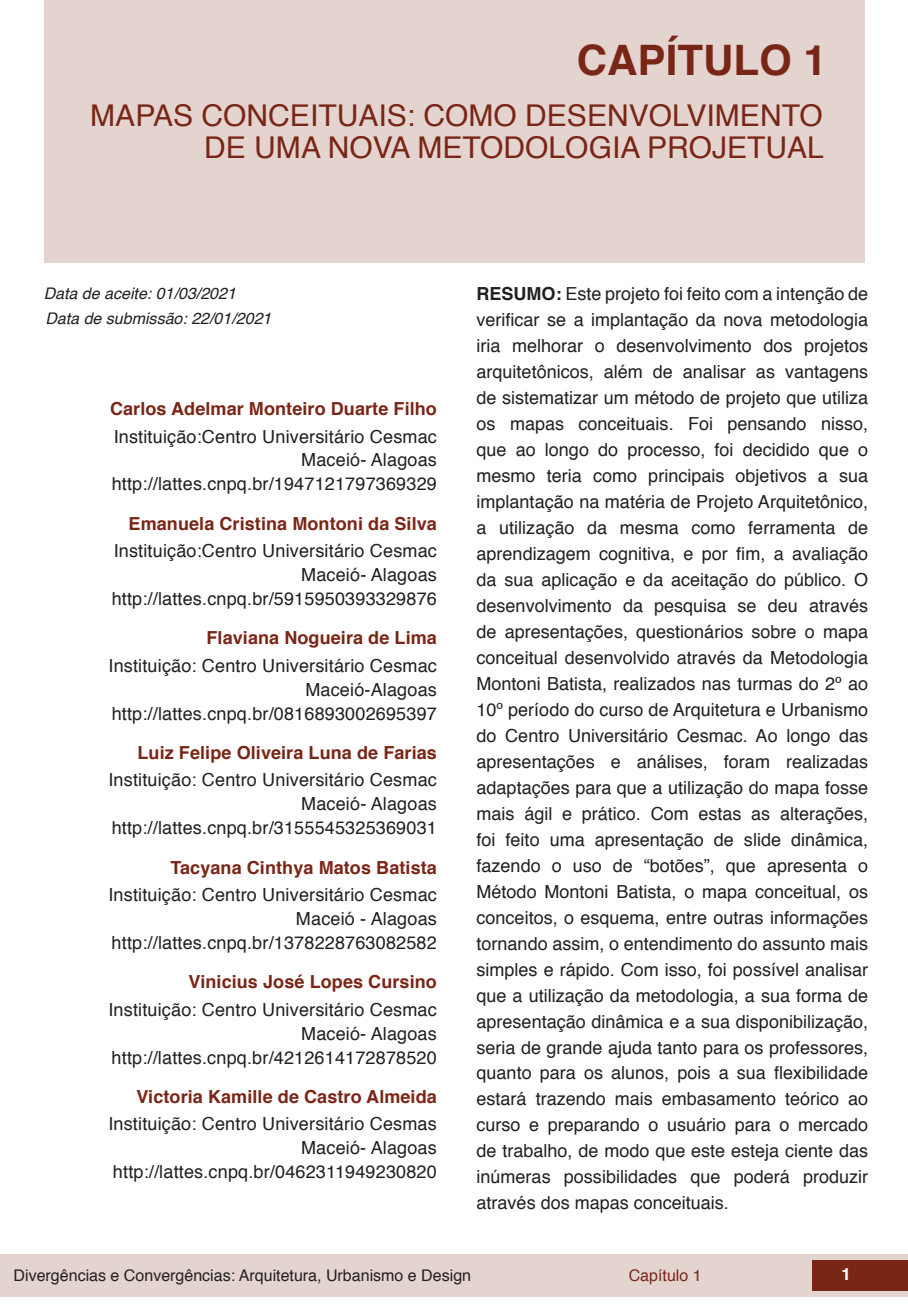
<style>
.page{position:relative;width:908px;height:1304px;background:#fff}
.page>*{position:absolute;margin:0;border:0;box-sizing:border-box;transform-origin:0 0}
.t1{font:700 42px "Helvetica";color:#7a2616}
.t2{font:30px/32px "Helvetica";color:#7a2616;text-align:right}
.t3{font:18px/26px "Helvetica";letter-spacing:.01em;color:#231f20;text-align:right}
.t4{font:700 18px "Helvetica";letter-spacing:.005em;color:#7a2616}
.t5{font:700 16.8px "Helvetica";color:#fff}
.t6{font:16px "Helvetica";color:#231f20}
.t7{font:italic 16px "Helvetica";color:#231f20}
.t8{font:16px "Helvetica";color:#7a2616}
.s1{font-weight:700}
</style>
<div class="page">
<div style="left:0;top:1254px;width:906px;height:43px;background:#e4d4d0"></div>
<div style="left:812px;top:1261px;width:95px;height:30px;background:#7a2616"></div>
<div style="left:44px;top:0;width:819px;height:263px;background:#e4d4d0"></div>
<h1 class="t1" style="left:576px;top:26px;width:251px">CAPÍTULO 1</h1>
<h2 class="t2" style="left:90px;top:101px;width:734px">MAPAS CONCEITUAIS: COMO DESENVOLVIMENTO<br>DE UMA NOVA METODOLOGIA PROJETUAL</h2>
<p class="t7" style="left:44px;top:280px;width:194px">Data de aceite: 01/03/2021</p>
<p class="t7" style="left:45px;top:306px;width:227px">Data de submissão: 22/01/2021</p>
<p class="t4" style="left:110px;top:394px;width:328px">Carlos Adelmar Monteiro Duarte Filho</p>
<p class="t3" style="left:112px;top:425px;width:326px;line-height:24px">Instituição:Centro Universitário Cesmac<br>Maceió- Alagoas http://lattes.cnpq.br/1947121797369329</p>
<p class="t4" style="left:128px;top:509px;width:310px">Emanuela Cristina Montoni da Silva</p>
<p class="t3" style="left:112px;top:539px;width:326px;line-height:24px">Instituição:Centro Universitário Cesmac<br>Maceió- Alagoas http://lattes.cnpq.br/5915950393329876</p>
<p class="t4" style="left:206px;top:624px;width:232px">Flaviana Nogueira de Lima</p>
<p class="t3" style="left:108px;top:654px;width:330px;line-height:24px">Instituição: Centro Universitário Cesmac<br>Maceió-Alagoas http://lattes.cnpq.br/0816893002695397</p>
<p class="t4" style="left:137px;top:738px;width:301px">Luiz Felipe Oliveira Luna de Farias</p>
<p class="t3" style="left:108px;top:769px;width:330px;line-height:24px">Instituição: Centro Universitário Cesmac<br>Maceió- Alagoas http://lattes.cnpq.br/3155545325369031</p>
<p class="t4" style="left:170px;top:853px;width:268px">Tacyana Cinthya Matos Batista</p>
<p class="t3" style="left:108px;top:883px;width:330px;line-height:24px">Instituição: Centro Universitário Cesmac<br>Maceió - Alagoas http://lattes.cnpq.br/1378228763082582</p>
<p class="t4" style="left:188px;top:968px;width:250px">Vinicius José Lopes Cursino</p>
<p class="t3" style="left:108px;top:998px;width:330px;line-height:24px">Instituição: Centro Universitário Cesmac<br>Maceió- Alagoas http://lattes.cnpq.br/4212614172878520</p>
<p class="t4" style="left:136px;top:1082px;width:302px">Victoria Kamille de Castro Almeida</p>
<p class="t3" style="left:108px;top:1113px;width:330px;line-height:24px">Instituição: Centro Universitário Cesmas<br>Maceió- Alagoas http://lattes.cnpq.br/0462311949230820</p>
<p class="t3" style="left:476px;top:281px;width:393px;text-align:justify"><span class="s1">RESUMO:</span> Este projeto foi feito com a intenção de verificar se a implantação da nova metodologia iria melhorar o desenvolvimento dos projetos arquitetônicos, além de analisar as vantagens de sistematizar um método de projeto que utiliza os mapas conceituais. Foi pensando nisso, que ao longo do processo, foi decidido que o mesmo teria como principais objetivos a sua implantação na matéria de Projeto Arquitetônico, a utilização da mesma como ferramenta de aprendizagem cognitiva, e por fim, a avaliação da sua aplicação e da aceitação do público. O desenvolvimento da pesquisa se deu através de apresentações, questionários sobre o mapa conceitual desenvolvido através da Metodologia Montoni Batista, realizados nas turmas do 2º ao 10º período do curso de Arquitetura e Urbanismo do Centro Universitário Cesmac. Ao longo das apresentações e análises, foram realizadas adaptações para que a utilização do mapa fosse mais ágil e prático. Com estas as alterações, foi feito uma apresentação de slide dinâmica, fazendo o uso de “botões”, que apresenta o Método Montoni Batista, o mapa conceitual, os conceitos, o esquema, entre outras informações tornando assim, o entendimento do assunto mais simples e rápido. Com isso, foi possível analisar que a utilização da metodologia, a sua forma de apresentação dinâmica e a sua disponibilização, seria de grande ajuda tanto para os professores, quanto para os alunos, pois a sua flexibilidade estará trazendo mais embasamento teórico ao curso e preparando o usuário para o mercado de trabalho, de modo que este esteja ciente das inúmeras possibilidades que poderá produzir através dos mapas conceituais.</p>
<p class="t6" style="left:14px;top:1263px;width:459px">Divergências e Convergências: Arquitetura, Urbanismo e Design</p>
<p class="t8" style="left:628px;top:1263px;width:74px">Capítulo 1</p>
<p class="t5" style="left:841px;top:1261px;width:11px">1</p>
</div>
